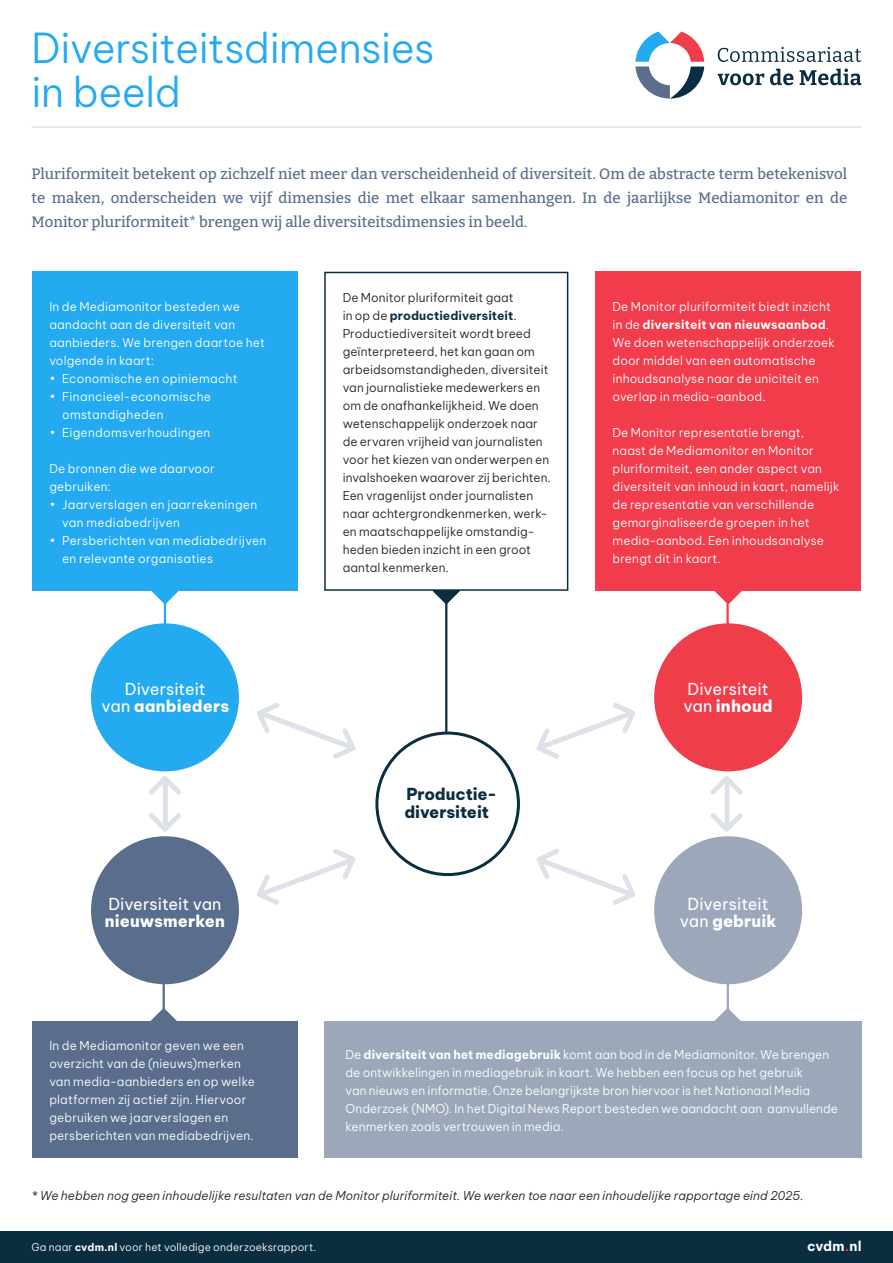
<style>
.page{position:relative;width:893px;height:1263px;background:#fff}
.page>*{position:absolute;margin:0;border:0;box-sizing:border-box;transform-origin:0 0}
.CvdM_Subkoptekst{font:300 40.5px/43.5px "Be Vietnam Pro";letter-spacing:-.01em;color:#23aaf0}
.CvdM_Inh_Hfdstuk{font:16.2px/17.5px "Be Vietnam Pro";letter-spacing:-.005em;color:#fff}
.CvdM_Inh_Hfdstuk-2{font:800 16.2px/17.5px "Be Vietnam Pro";letter-spacing:-.01em;color:#0a2e40}
.CvdM_Bodytekst{font:500 15px/24px "Bitter";color:#5a6e8c;text-align:justify}
.CvdM_Bodytekst-2{font:700 13.5px "Be Vietnam Pro";letter-spacing:.005em;color:#fff}
.CvdM_Bodytekst-3{font:300 12px/18px "Be Vietnam Pro";letter-spacing:.015em;color:#fff}
.CvdM_Bodytekst-4{font:300 12px/18px "Be Vietnam Pro";letter-spacing:.005em;color:#231f20}
.opsomming{font:300 12px/18px "Be Vietnam Pro";letter-spacing:.015em;color:#fff}
.CvdM_Bodytekst-5{font:italic 300 12px "Be Vietnam Pro";letter-spacing:.005em;color:#231f20}
.CvdM_Bodytekst-6{font:300 10.5px "Be Vietnam Pro";letter-spacing:.015em;color:#fff}
.s1{font-weight:700;color:#0a2e40}
.s2{font-weight:700}
.s3{font-weight:800}
.s4{color:#f03c4b}
</style>
<div class="page">
<svg style="left:635px;top:32px;width:69px;height:67px"></svg>
<svg style="left:718px;top:47px;width:143px;height:15px"></svg>
<svg style="left:718px;top:73px;width:46px;height:12px"></svg>
<svg style="left:770px;top:69px;width:23px;height:16px"></svg>
<svg style="left:800px;top:69px;width:61px;height:16px"></svg>
<hr style="left:32px;top:126px;width:829px;height:2px;background:#dee2e8">
<div style="left:0;top:1231px;width:893px;height:32px;background:#0a2e40"></div>
<hr style="left:445px;top:430px;width:2px;height:332px;background:#0a2e40">
<div style="left:91px;top:836px;width:148px;height:148px;background:#596e8c;border-radius:50%"></div>
<div style="left:654px;top:836px;width:148px;height:148px;background:#9ca8ba;border-radius:50%"></div>
<hr style="left:726px;top:574px;width:3px;height:126px;background:#f03c4b">
<hr style="left:164px;top:574px;width:2px;height:126px;background:#23aaf0">
<div style="left:377px;top:733px;width:141px;height:141px;background:#fff;border-radius:50%"></div>
<div style="left:375px;top:731px;width:145px;height:145px;border:3px solid #0a2e40;border-radius:50%"></div>
<div style="left:91px;top:623px;width:148px;height:148px;background:#23aaf0;border-radius:50%"></div>
<div style="left:654px;top:623px;width:148px;height:148px;background:#f03d4a;border-radius:50%"></div>
<svg style="left:257px;top:703px;width:99px;height:56px"></svg>
<svg style="left:257px;top:849px;width:99px;height:56px"></svg>
<svg style="left:536px;top:703px;width:99px;height:56px"></svg>
<svg style="left:536px;top:849px;width:99px;height:56px"></svg>
<div style="left:163px;top:780px;width:5px;height:46px;background:#dee2e8;border-radius:2px"></div>
<svg style="left:149px;top:776px;width:32px;height:19px"></svg>
<svg style="left:149px;top:813px;width:32px;height:19px"></svg>
<div style="left:725px;top:780px;width:5px;height:46px;background:#dee2e8;border-radius:2px"></div>
<svg style="left:710px;top:776px;width:33px;height:19px"></svg>
<svg style="left:710px;top:813px;width:33px;height:19px"></svg>
<div style="left:32px;top:272px;width:266px;height:319px;background:#23aaf0"></div>
<svg style="left:151px;top:591px;width:28px;height:14px"></svg>
<div style="left:595px;top:272px;width:266px;height:319px;background:#f03c4b"></div>
<svg style="left:714px;top:591px;width:28px;height:14px"></svg>
<svg style="left:432px;top:591px;width:28px;height:14px"></svg>
<div style="left:325px;top:272px;width:243px;height:318px;background:#fff"></div>
<div style="left:324px;top:272px;width:244px;height:319px;border:2px solid #0a2e40"></div>
<div style="left:32px;top:1021px;width:266px;height:136px;background:#5a6e8c"></div>
<svg style="left:150px;top:1008px;width:27px;height:13px"></svg>
<hr style="left:163px;top:925px;width:2px;height:101px;background:#5a6e8c">
<hr style="left:727px;top:952px;width:2px;height:126px;background:#9ca8ba">
<svg style="left:714px;top:1008px;width:27px;height:13px"></svg>
<div style="left:324px;top:1021px;width:538px;height:136px;background:#9ca8ba"></div>
<p class="CvdM_Subkoptekst" style="left:32px;top:23px;width:404px">Diversiteitsdimensies in beeld</p>
<p class="CvdM_Bodytekst" style="left:32px;top:161px;width:817px">Pluriformiteit betekent op zichzelf niet meer dan verscheidenheid of diversiteit. Om de abstracte term betekenisvol te maken, onderscheiden we vijf dimensies die met elkaar samenhangen. In de jaarlijkse Mediamonitor en de Monitor pluriformiteit* brengen wij alle diversiteitsdimensies in beeld.</p>
<p class="opsomming" style="left:49px;top:297px;width:217px">In de Mediamonitor besteden we aandacht aan de diversiteit van aanbieders. We brengen daartoe het volgende in kaart:</p>
<p class="CvdM_Bodytekst-3" style="left:49px;top:369px;width:190px">• Economische en opiniemacht</p>
<p class="CvdM_Bodytekst-3" style="left:62px;top:387px;width:150px;text-indent:-13px">• Financieel-economische omstandigheden</p>
<p class="CvdM_Bodytekst-3" style="left:49px;top:423px;width:163px">• Eigendomsverhoudingen</p>
<p class="opsomming" style="left:49px;top:459px;width:167px">De bronnen die we daarvoor gebruiken:</p>
<p class="CvdM_Bodytekst-3" style="left:62px;top:495px;width:197px;text-indent:-13px">• Jaarverslagen en jaarrekeningen van mediabedrijven</p>
<p class="CvdM_Bodytekst-3" style="left:62px;top:531px;width:206px;text-indent:-13px">• Persberichten van mediabedrijven en relevante organisaties</p>
<p class="CvdM_Bodytekst-4" style="left:343px;top:288px;width:210px">De Monitor pluriformiteit gaat<br>in op de <span class="s1">productiediversiteit</span>.<br>Productiediversiteit wordt breed geïnterpreteerd, het kan gaan om arbeidsomstandigheden, diversiteit van journalistieke medewerkers en om de onafhankelijkheid. We doen wetenschappelijk onderzoek naar de ervaren vrijheid van journalisten voor het kiezen van onderwerpen en invalshoeken waarover zij berichten.<br>Een vragenlijst onder journalisten naar achtergrondkenmerken, werk&shy;en maatschappelijke omstandig&shy;heden bieden inzicht in een groot aantal kenmerken.</p>
<p class="CvdM_Bodytekst-3" style="left:612px;top:297px;width:224px">De Monitor pluriformiteit biedt inzicht in de <span class="s2">diversiteit van nieuwsaanbod</span>.<br>We doen wetenschappelijk onderzoek door middel van een automatische inhoudsanalyse naar de uniciteit en overlap in media-aanbod.</p>
<p class="CvdM_Bodytekst-3" style="left:612px;top:423px;width:229px">De Monitor representatie brengt, naast de Mediamonitor en Monitor pluriformiteit, een ander aspect van diversiteit van inhoud in kaart, namelijk de representatie van verschillende gemarginaliseerde groepen in het media-aanbod. Een inhoudsanalyse brengt dit in kaart.</p>
<p class="CvdM_Inh_Hfdstuk" style="left:102px;top:678px;width:129px;text-align:center">Diversiteit<br>van <span class="s3">aanbieders</span></p>
<p class="CvdM_Inh_Hfdstuk" style="left:683px;top:678px;width:91px">Diversiteit van <span class="s3">inhoud</span></p>
<p class="CvdM_Inh_Hfdstuk-2" style="left:404px;top:784px;width:94px">Productie&shy;diversiteit</p>
<p class="CvdM_Inh_Hfdstuk" style="left:105px;top:893px;width:122px">Diversiteit van <span class="s3">nieuwsmerken</span></p>
<p class="CvdM_Inh_Hfdstuk" style="left:680px;top:893px;width:98px;text-align:center">Diversiteit van <span class="s3">gebruik</span></p>
<p class="CvdM_Bodytekst-3" style="left:49px;top:1036px;width:207px">In de Mediamonitor geven we een overzicht van de (nieuws)merken van media-aanbieders en op welke platformen zij actief zijn. Hiervoor gebruiken we jaarverslagen en persberichten van mediabedrijven.</p>
<p class="CvdM_Bodytekst-3" style="left:345px;top:1045px;width:494px">De <span class="s2">diversiteit van het mediagebruik</span> komt aan bod in de Mediamonitor. We brengen de ontwikkelingen in mediagebruik in kaart. We hebben een focus op het gebruik<br>van nieuws en informatie. Onze belangrijkste bron hiervoor is het Nationaal Media Onderzoek (NMO). In het Digital News Report besteden we aandacht aan aanvullende kenmerken zoals vertrouwen in media.</p>
<p class="CvdM_Bodytekst-5" style="left:32px;top:1186px;width:773px">* We hebben nog geen inhoudelijke resultaten van de Monitor pluriformiteit. We werken toe naar een inhoudelijke rapportage eind 2025.</p>
<p class="CvdM_Bodytekst-6" style="left:32px;top:1238px;width:286px">Ga naar <span class="s2">cvdm.nl</span> voor het volledige onderzoeksrapport.</p>
<p class="CvdM_Bodytekst-2" style="left:807px;top:1234px;width:56px">cvdm<span class="s4">.</span>nl</p>
</div>
